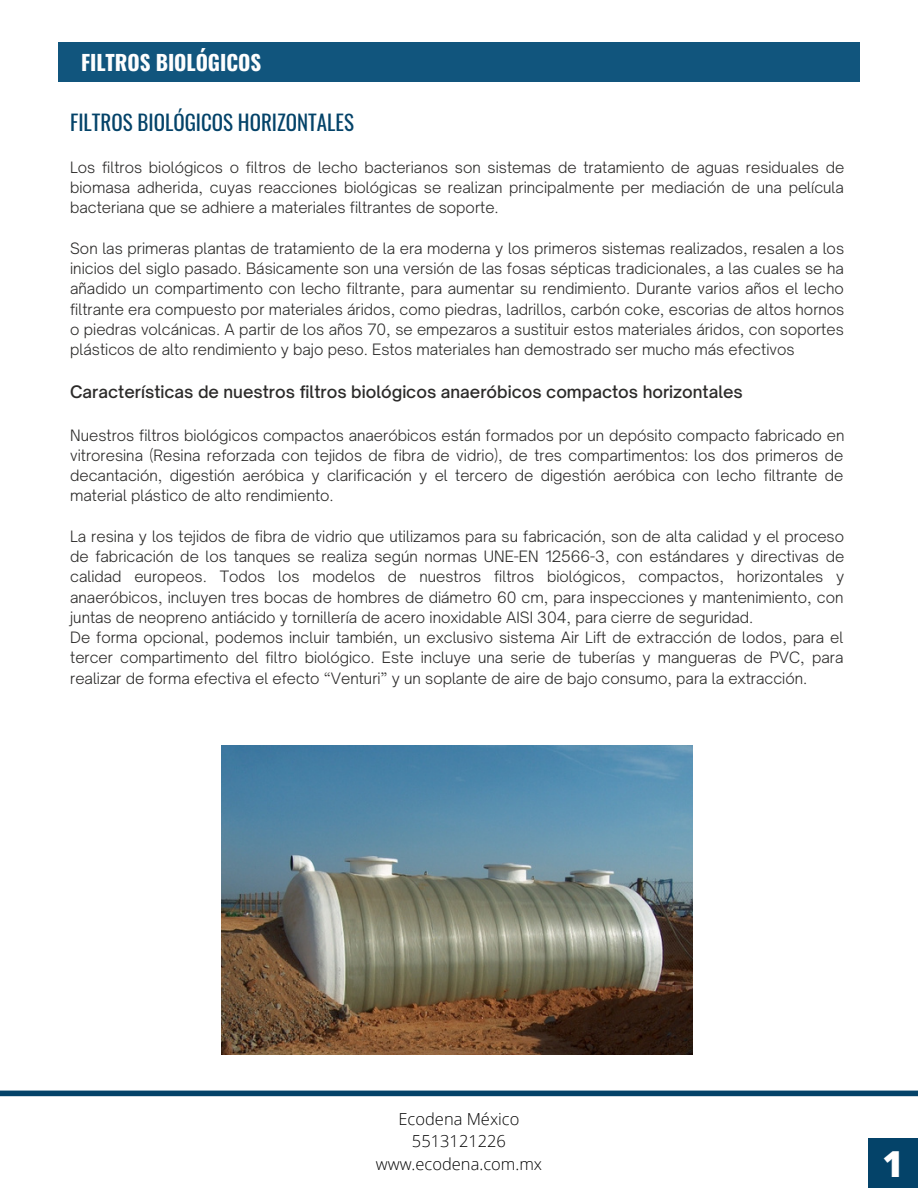
<style>
.page{position:relative;width:918px;height:1188px;background:#fff}
.page>*{position:absolute;margin:0;border:0;box-sizing:border-box;transform-origin:0 0}
.t1{font:800 35.85px "Open Sans";color:#fff}
.t2{font:21px "Oswald";color:#044369}
.t3{font:700 21px "Oswald";letter-spacing:-.005em;color:#fefefe}
.t4{font:500 16.5px "Open Sauce One";color:#2b2a29}
.t5{font:300 16.5px/22.5px "Open Sans";color:#000;text-align:center}
.t6{font:300 15px/20.2px "Open Sauce One";color:#2b2a29;text-align:justify}
</style>
<div class="page">
<div style="left:58px;top:42px;width:801px;height:40px;background:#11557d"></div>
<div style="left:0;top:1091px;width:918px;height:5px;background:#044369"></div>
<div style="left:868px;top:1138px;width:50px;height:50px;background:#044369"></div>
<img style="left:221px;top:745px;width:472px;height:309px">
<h2 class="t3" style="left:81px;top:46px;width:182px">FILTROS BIOLÓGICOS</h2>
<h2 class="t2" style="left:70px;top:106px;width:285px">FILTROS BIOLÓGICOS HORIZONTALES</h2>
<p class="t6" style="left:70px;top:157px;width:776px">Los filtros biológicos o filtros de lecho bacterianos son sistemas de tratamiento de aguas residuales de biomasa adherida, cuyas reacciones biológicas se realizan principalmente per mediación de una película bacteriana que se adhiere a materiales filtrantes de soporte.</p>
<p class="t6" style="left:70px;top:238px;width:776px">Son las primeras plantas de tratamiento de la era moderna y los primeros sistemas realizados, resalen a los inicios del siglo pasado. Básicamente son una versión de las fosas sépticas tradicionales, a las cuales se ha añadido un compartimento con lecho filtrante, para aumentar su rendimiento. Durante varios años el lecho filtrante era compuesto por materiales áridos, como piedras, ladrillos, carbón coke, escorias de altos hornos o piedras volcánicas. A partir de los años 70, se empezaros a sustituir estos materiales áridos, con soportes plásticos de alto rendimiento y bajo peso. Estos materiales han demostrado ser mucho más efectivos</p>
<p class="t4" style="left:70px;top:381px;width:674px">Características de nuestros filtros biológicos anaeróbicos compactos horizontales</p>
<p class="t6" style="left:70px;top:425px;width:776px">Nuestros filtros biológicos compactos anaeróbicos están formados por un depósito compacto fabricado en vitroresina (Resina reforzada con tejidos de fibra de vidrio), de tres compartimentos: los dos primeros de decantación, digestión aeróbica y clarificación y el tercero de digestión aeróbica con lecho filtrante de material plástico de alto rendimiento.</p>
<p class="t6" style="left:70px;top:526px;width:776px;text-align:left">La resina y los tejidos de fibra de vidrio que utilizamos para su fabricación, son de alta calidad y el proceso de fabricación de los tanques se realiza según normas UNE-EN 12566-3, con estándares y directivas de calidad europeos. Todos los modelos de nuestros filtros biológicos, compactos, horizontales y anaeróbicos, incluyen tres bocas de hombres de diámetro 60 cm, para inspecciones y mantenimiento, con juntas de neopreno antiácido y tornillería de acero inoxidable AISI 304, para cierre de seguridad.<br>De forma opcional, podemos incluir también, un exclusivo sistema Air Lift de extracción de lodos, para el tercer compartimento del filtro biológico. Este incluye una serie de tuberías y mangueras de PVC, para realizar de forma efectiva el efecto “Venturi” y un soplante de aire de bajo consumo, para la extracción.</p>
<p class="t5" style="left:376px;top:1107px;width:168px">Ecodena México<br>5513121226 www.ecodena.com.mx</p>
<h1 class="t1" style="left:883px;top:1138px;width:22px">1</h1>
</div>
